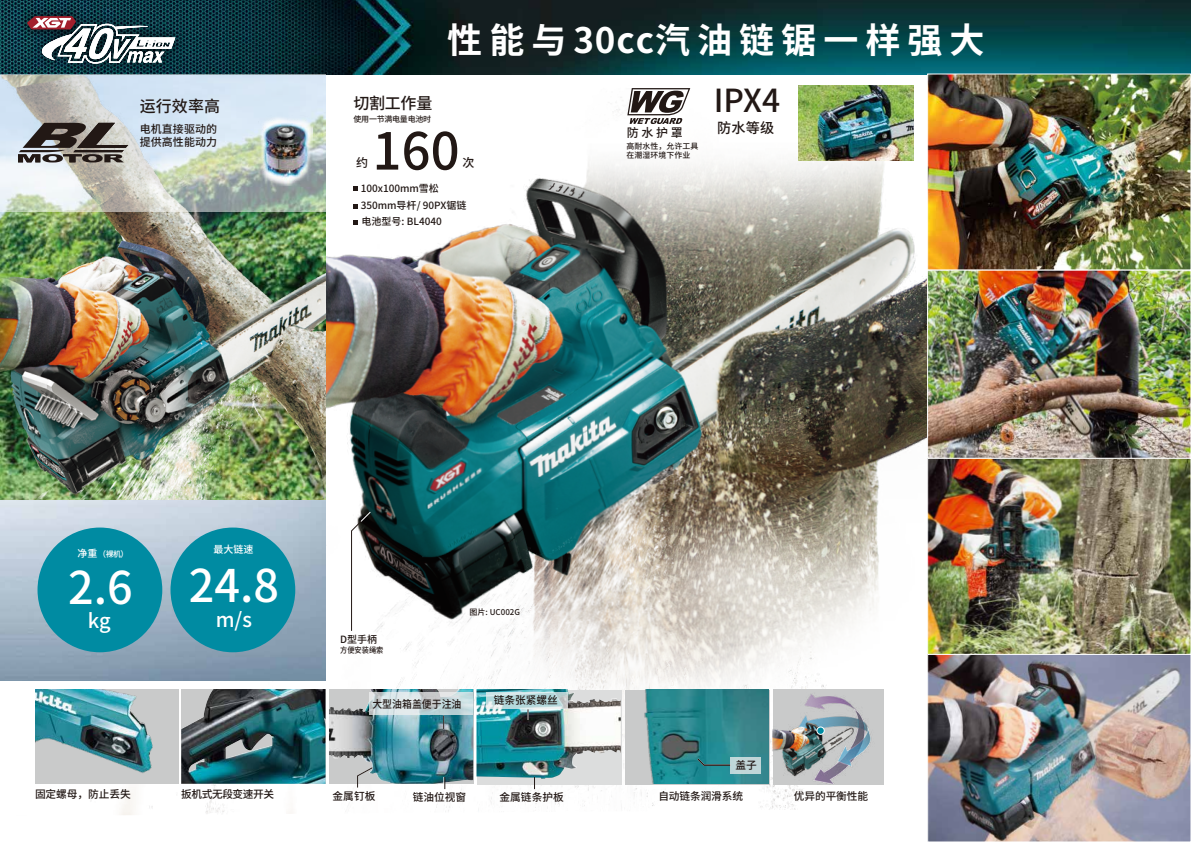
<style>
.page{position:relative;width:1191px;height:842px;background:#fff}
.page>*{position:absolute;margin:0;border:0;box-sizing:border-box;transform-origin:0 0}
.t1{font:500 51px "Source Han Sans SC";color:#221815}
.t2{font:500 45px "Source Han Sans SC";color:#fff}
.t3{font:700 35px "Source Han Sans SC";letter-spacing:.2em;color:#fff}
.t4{font:500 31.8px "Source Han Sans SC";color:#221815}
.t5{font:500 20px "Source Han Sans SC";color:#fff}
.t6{font:500 16px "Source Han Sans SC";letter-spacing:-.01em;color:#221815}
.t7{font:500 14.2px "Source Han Sans SC";color:#221815}
.t8{font:500 12px "Source Han Sans SC";color:#221815}
.t9{font:500 11px/13.2px "Source Han Sans SC";letter-spacing:.005em;color:#221815}
.t10{font:500 10.7px "Source Han Sans SC";letter-spacing:-.01em;color:#221815}
.t11{font:500 10.7px "Source Han Sans SC";letter-spacing:-.04em;color:#221815}
.t12{font:500 10.7px "Source Han Sans SC";letter-spacing:-.01em;color:#221815;scale:.92 1}
.t13{font:500 10px/17px "Source Han Sans SC";color:#221815}
.t14{font:500 10px "Source Han Sans SC";color:#fff}
.t15{font:500 8px "Source Han Sans SC";letter-spacing:-.035em;color:#221815}
.t16{font:500 8px "Source Han Sans SC";color:#221815}
.t17{font:500 8px "Source Han Sans SC";color:#221815;scale:.9 1}
.t18{font:500 8px "Source Han Sans SC";color:#fff}
.t19{font:500 7.9px/9.5px "Source Han Sans SC";letter-spacing:.01em;color:#221815}
</style>
<div class="page">
<img style="left:9px;top:74px;width:918px;height:741px">
<img style="left:0;top:499px;width:326px;height:181px">
<img style="left:0;top:211px;width:326px;height:288px">
<div style="left:170px;top:527px;width:125px;height:125px;background:#008ba2;border-radius:50%"></div>
<div style="left:38px;top:527px;width:124px;height:125px;background:#008ba2;border-radius:50%"></div>
<img style="left:0;top:0;width:1191px;height:74px">
<img style="left:10px;top:0;width:183px;height:74px">
<svg style="left:27px;top:16px;width:148px;height:48px"></svg>
<svg style="left:0;top:74px;width:326px;height:137px"></svg>
<svg style="left:18px;top:123px;width:110px;height:39px"></svg>
<div style="left:35px;top:689px;width:143px;height:94px;background:#c9caca"></div>
<img style="left:35px;top:689px;width:118px;height:84px">
<svg style="left:353px;top:186px;width:4px;height:4px"></svg>
<svg style="left:353px;top:204px;width:4px;height:4px"></svg>
<svg style="left:353px;top:220px;width:4px;height:4px"></svg>
<img style="left:181px;top:689px;width:144px;height:95px">
<div style="left:477px;top:690px;width:144px;height:95px;background:#dcdddd"></div>
<img style="left:476px;top:689px;width:145px;height:90px">
<svg style="left:527px;top:709px;width:2px;height:11px"></svg>
<svg style="left:486px;top:692px;width:82px;height:16px"></svg>
<img style="left:929px;top:76px;width:260px;height:764px">
<div style="left:927px;top:74px;width:264px;height:196px;border:1px solid #fff"></div>
<div style="left:927px;top:270px;width:264px;height:189px;border:1px solid #fff"></div>
<div style="left:927px;top:458px;width:264px;height:197px;border:1px solid #fff"></div>
<div style="left:927px;top:654px;width:264px;height:188px;border:1px solid #fff"></div>
<img style="left:624px;top:689px;width:144px;height:95px">
<svg style="left:696px;top:757px;width:36px;height:9px"></svg>
<div style="left:730px;top:758px;width:31px;height:16px;background:#c0d6d8"></div>
<img style="left:798px;top:85px;width:115px;height:75px">
<svg style="left:627px;top:88px;width:63px;height:36px"></svg>
<img style="left:258px;top:116px;width:55px;height:69px">
<div style="left:772px;top:689px;width:111px;height:96px;background:#c9caca"></div>
<img style="left:772px;top:692px;width:99px;height:93px">
<div style="left:817px;top:727px;width:7px;height:7px;background:#008ba2;border-radius:50%"></div>
<div style="left:816px;top:727px;width:8px;height:8px;border:1px solid #fff;border-radius:50%"></div>
<svg style="left:351px;top:511px;width:20px;height:120px"></svg>
<img style="left:329px;top:689px;width:144px;height:95px">
<img style="left:329px;top:689px;width:129px;height:73px">
<svg style="left:369px;top:692px;width:103px;height:23px"></svg>
<svg style="left:443px;top:715px;width:1px;height:14px"></svg>
<svg style="left:356px;top:766px;width:18px;height:22px"></svg>
<svg style="left:443px;top:777px;width:2px;height:12px"></svg>
<svg style="left:534px;top:777px;width:1px;height:12px"></svg>
<h3 class="t6" style="left:140px;top:97px;width:82px">运行效率高</h3>
<p class="t9" style="left:140px;top:123px;width:79px">电机直接驱动的提供高性能动力</p>
<h3 class="t3" style="left:447px;top:20px;width:539px">性能与30cc汽油链锯一样强大</h3>
<h3 class="t6" style="left:353px;top:94px;width:80px">切割工作量</h3>
<h3 class="t4" style="left:713px;top:83px;width:68px">IPX4</h3>
<p class="t15" style="left:353px;top:114px;width:79px">使用一节满电量电池时</p>
<p class="t8" style="left:356px;top:156px;width:13px">约</p>
<h1 class="t1" style="left:372px;top:122px;width:89px">160</h1>
<p class="t8" style="left:462px;top:156px;width:13px">次</p>
<p class="t13" style="left:361px;top:180px;width:107px">100x100mm雪松<br>350mm导杆/ 90PX锯链</p>
<p class="t13" style="left:361px;top:213px;width:82px">电池型号: BL4040</p>
<p class="t8" style="left:627px;top:125px;width:58px">防 水 护 罩</p>
<h3 class="t7" style="left:717px;top:120px;width:59px">防水等级</h3>
<p class="t19" style="left:626px;top:141px;width:73px">高耐水性，允许工具在潮湿环境下作业</p>
<p class="t14" style="left:78px;top:547px;width:21px">净重</p>
<h2 class="t2" style="left:68px;top:562px;width:66px">2.6</h2>
<h3 class="t5" style="left:88px;top:609px;width:24px">kg</h3>
<p class="t18" style="left:98px;top:549px;width:32px">（裸机）</p>
<p class="t14" style="left:213px;top:543px;width:42px">最大链速</p>
<h2 class="t2" style="left:189px;top:560px;width:92px">24.8</h2>
<h3 class="t5" style="left:216px;top:608px;width:38px">m/s</h3>
<p class="t13" style="left:340px;top:631px;width:38px">D型手柄</p>
<p class="t17" style="left:340px;top:645px;width:49px">方便安装绳索</p>
<p class="t16" style="left:469px;top:607px;width:52px">图片: UC002G</p>
<p class="t12" style="left:372px;top:698px;width:98px">大型油箱盖便于注油</p>
<p class="t10" style="left:494px;top:694px;width:66px">链条张紧螺丝</p>
<p class="t10" style="left:735px;top:759px;width:23px">盖子</p>
<p class="t10" style="left:35px;top:788px;width:97px">固定螺母，防止丢失</p>
<p class="t11" style="left:181px;top:788px;width:94px">扳机式无段变速开关</p>
<p class="t10" style="left:499px;top:791px;width:66px">金属链条护板</p>
<p class="t10" style="left:332px;top:790px;width:44px">金属钉板</p>
<p class="t10" style="left:413px;top:791px;width:55px">链油位视窗</p>
<p class="t10" style="left:794px;top:790px;width:76px">优异的平衡性能</p>
<p class="t10" style="left:658px;top:790px;width:86px">自动链条润滑系统</p>
</div>
